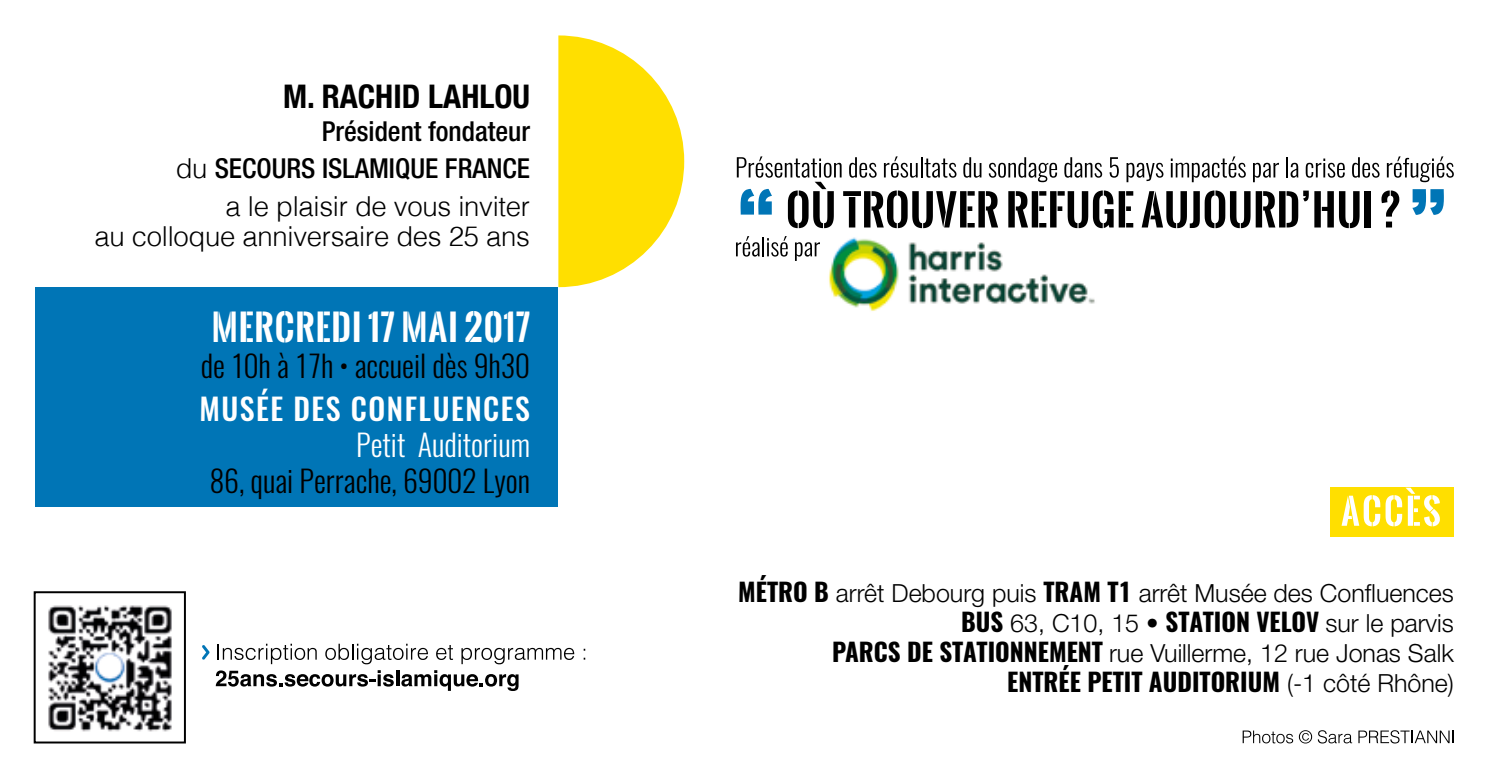
<style>
.page{position:relative;width:1489px;height:780px;background:#fff}
.page>*{position:absolute;margin:0;border:0;box-sizing:border-box;transform-origin:0 0}
.t1{font:700 35px "Oswald Stencil";letter-spacing:.03em;color:#fff}
.t2{font:700 condensed 32.5px "Helvetica Neue";color:#000}
.t3{font:300 30px "Oswald";color:#000}
.t4{font:500 30px "Oswald";letter-spacing:.05em;color:#fff}
.t5{font:300 30px "Oswald";color:#fff}
.t6{font:300 27.5px/30px "Helvetica";letter-spacing:-.01em;color:#000;text-align:right}
.t7{font:500 condensed 27.5px/37px "Helvetica Neue LT Std";color:#000;text-align:right}
.t8{font:300 25px/30px "Helvetica Neue LT Std";color:#000;text-align:right}
.t9{font:700 25px "Oswald";color:#000}
.s1{font-family:"Helvetica";font-weight:300;font-stretch:normal}
.s2{font-family:"Oswald";font-weight:700}
.s3{font-family:"Helvetica Neue LT Std";font-weight:300}
</style>
<div class="page">
<svg style="left:558px;top:35px;width:126px;height:252px"></svg>
<img style="left:829px;top:237px;width:266px;height:74px">
<svg style="left:849px;top:157px;width:27px;height:21px"></svg>
<svg style="left:883px;top:156px;width:34px;height:22px"></svg>
<hr style="left:920px;top:157px;width:2px;height:20px;background:#000">
<svg style="left:924px;top:158px;width:32px;height:20px"></svg>
<svg style="left:963px;top:157px;width:18px;height:21px"></svg>
<svg style="left:988px;top:157px;width:69px;height:25px"></svg>
<svg style="left:1064px;top:157px;width:38px;height:21px"></svg>
<svg style="left:1109px;top:157px;width:9px;height:21px"></svg>
<svg style="left:1126px;top:163px;width:37px;height:19px"></svg>
<svg style="left:1170px;top:156px;width:75px;height:26px"></svg>
<svg style="left:1253px;top:163px;width:25px;height:19px"></svg>
<hr style="left:1285px;top:157px;width:2px;height:20px;background:#000">
<svg style="left:1290px;top:163px;width:8px;height:15px"></svg>
<svg style="left:1305px;top:158px;width:39px;height:20px"></svg>
<svg style="left:1352px;top:157px;width:27px;height:21px"></svg>
<svg style="left:1386px;top:156px;width:67px;height:26px"></svg>
<svg style="left:736px;top:156px;width:105px;height:72px"></svg>
<div style="left:843px;top:191px;width:18px;height:5px;background:#000"></div>
<div style="left:848px;top:197px;width:7px;height:30px;background:#000"></div>
<svg style="left:864px;top:190px;width:92px;height:38px"></svg>
<div style="left:960px;top:191px;width:6px;height:36px;background:#000"></div>
<svg style="left:967px;top:191px;width:31px;height:36px"></svg>
<svg style="left:1008px;top:191px;width:20px;height:36px"></svg>
<div style="left:1031px;top:191px;width:7px;height:36px;background:#000"></div>
<svg style="left:1039px;top:191px;width:7px;height:5px"></svg>
<svg style="left:1039px;top:206px;width:4px;height:5px"></svg>
<svg style="left:1039px;top:223px;width:7px;height:4px"></svg>
<div style="left:1050px;top:191px;width:6px;height:36px;background:#000"></div>
<svg style="left:1057px;top:190px;width:56px;height:38px"></svg>
<div style="left:1118px;top:191px;width:7px;height:36px;background:#000"></div>
<svg style="left:1126px;top:191px;width:7px;height:5px"></svg>
<svg style="left:1126px;top:206px;width:4px;height:5px"></svg>
<svg style="left:1126px;top:223px;width:7px;height:4px"></svg>
<svg style="left:1141px;top:190px;width:167px;height:38px"></svg>
<svg style="left:1314px;top:191px;width:45px;height:37px"></svg>
<div style="left:1364px;top:191px;width:6px;height:36px;background:#000"></div>
<svg style="left:1381px;top:190px;width:18px;height:37px"></svg>
<svg style="left:1412px;top:189px;width:31px;height:26px"></svg>
<svg style="left:736px;top:236px;width:51px;height:20px"></svg>
<svg style="left:795px;top:242px;width:25px;height:19px"></svg>
<div style="left:35px;top:287px;width:523px;height:220px;background:#0075b6"></div>
<svg style="left:202px;top:645px;width:8px;height:14px"></svg>
<svg style="left:217px;top:643px;width:100px;height:21px"></svg>
<svg style="left:325px;top:643px;width:103px;height:21px"></svg>
<svg style="left:436px;top:645px;width:17px;height:15px"></svg>
<svg style="left:461px;top:647px;width:113px;height:17px"></svg>
<svg style="left:216px;top:670px;width:178px;height:16px"></svg>
<hr style="left:396px;top:670px;width:3px;height:16px;background:#000">
<svg style="left:401px;top:670px;width:117px;height:21px"></svg>
<img style="left:48px;top:605px;width:124px;height:127px">
<div style="left:34px;top:591px;width:152px;height:152px;border:2px solid #000"></div>
<svg style="left:1242px;top:730px;width:50px;height:13px"></svg>
<svg style="left:1298px;top:730px;width:13px;height:13px"></svg>
<svg style="left:1317px;top:730px;width:34px;height:13px"></svg>
<svg style="left:1358px;top:730px;width:95px;height:13px"></svg>
<div style="left:1330px;top:487px;width:123px;height:49px;background:#ffdf00"></div>
<svg style="left:1341px;top:487px;width:98px;height:39px"></svg>
<h2 class="t2" style="left:283px;top:70px;width:248px">M. RACHID LAHLOU</h2>
<p class="t7" style="left:176px;top:113px;width:356px">Président fondateur<br><span class="s1">du</span> SECOURS ISLAMIQUE FRANCE</p>
<p class="t6" style="left:94px;top:189px;width:437px">a le plaisir de vous inviter<br>au colloque anniversaire des 25 ans</p>
<h1 class="t1" style="left:212px;top:301px;width:320px">MERCREDI 17 MAI 2017</h1>
<p class="t3" style="left:201px;top:345px;width:331px">de 10h à 17h • accueil dès 9h30</p>
<p class="t4" style="left:199px;top:387px;width:332px">MUSÉE DES CONFLUENCES</p>
<p class="t5" style="left:356px;top:424px;width:175px">Petit Auditorium</p>
<p class="t3" style="left:210px;top:460px;width:322px">86, quai Perrache, 69002 Lyon</p>
<p class="t8" style="left:738px;top:577px;width:717px"><span class="s2">MÉTRO B</span> arrêt Debourg puis <span class="s2">TRAM T1</span> arrêt Musée des Confluences<br><span class="s2">BUS</span> 63, C10, 15 • <span class="s2">STATION VELOV</span> sur le parvis<br><span class="s2">PARCS DE STATIONNEMENT</span> rue Vuillerme, 12 rue Jonas Salk</p>
<p class="t9" style="left:1007px;top:664px;width:448px">ENTRÉE PETIT AUDITORIUM <span class="s3">(-1 côté Rhône)</span></p>
</div>
